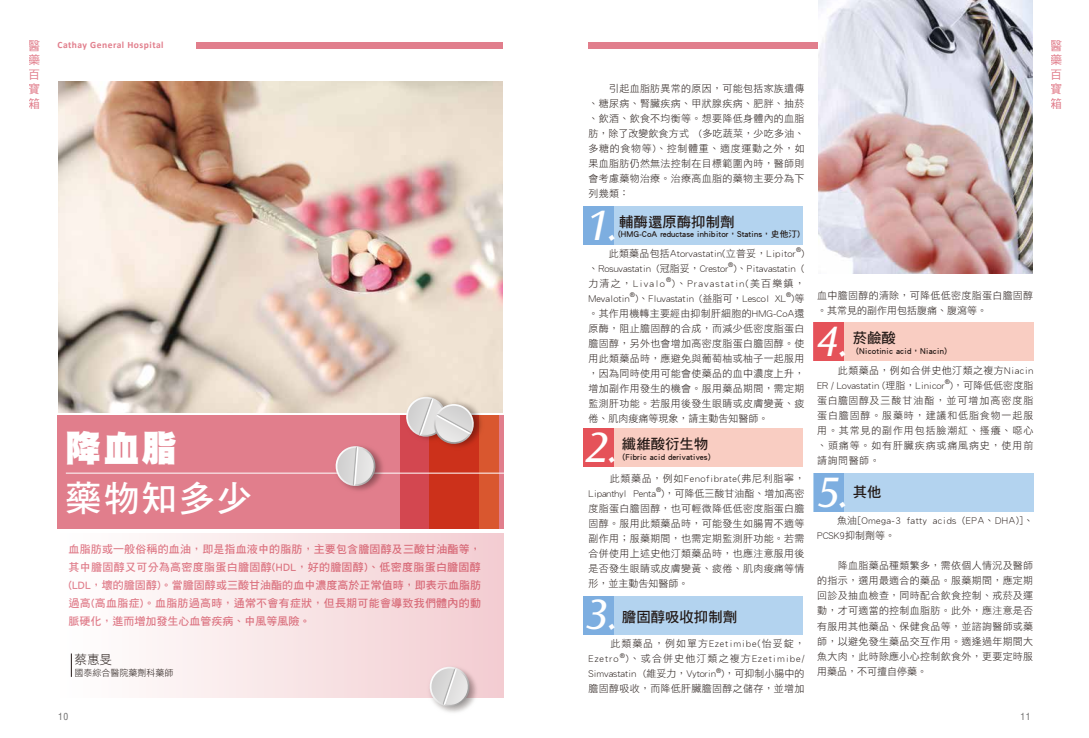
<style>
.page{position:relative;width:1089px;height:738px;background:#fff}
.page>*{position:absolute;margin:0;border:0;box-sizing:border-box;transform-origin:0 0}
.t1{font:44.4px "Ocean Sans MM It 403 475";color:#fff}
.t2{font:36px "DF Hei Std W7";letter-spacing:.05em;color:#fff}
.t3{font:36px "DF Hei Std W12";color:#fff}
.t4{font:14.4px "DF Hei Std W7";color:#221815}
.t5{font:12.7px "DF Hei Std W3";color:#221815}
.t6{font:12px/14.4px "DF Hei Std W5";color:#e17e8c;text-align:justify}
.t7{font:11px/18px "DF Hei Std W7";letter-spacing:.02em;color:#e17e8c;text-align:justify}
.t8{font:10px/15px "DF Hei Std W3";letter-spacing:.03em;color:#221815;text-align:justify}
.t9{font:10px "DF Hei Std W3";color:#221815}
.t10{font:10px/15px "DF Hei Std W3";letter-spacing:.055em;color:#221815}
.t11{font:10px/15px "DF Hei Std W3";letter-spacing:.05em;color:#221815}
.t12{font:10px/15px "DF Hei Std W3";letter-spacing:.065em;color:#221815}
.t13{font:10px/15px "DF Hei Std W3";letter-spacing:.095em;color:#221815}
.t14{font:10px "DF Hei Std W3";letter-spacing:.115em;color:#221815}
.t15{font:700 9.6px "Calibri";letter-spacing:.05em;color:#e17e8c}
.t16{font:condensed 9.6px "Helvetica";color:#727171}
.t17{font:9.1px "DF Hei Std W3";color:#221815}
.t18{font:8.8px "DF Hei Std W7";color:#221815}
.t19{font:5.9px "Polaris";color:#221815}
</style>
<div class="page">
<img style="left:59px;top:81px;width:443px;height:331px">
<div style="left:57px;top:415px;width:446px;height:113px;background:#e17e8c"></div>
<div style="left:400px;top:415px;width:79px;height:113px;background:#d34750"></div>
<svg style="left:430px;top:415px;width:69px;height:113px;background:#d03f23"></svg>
<div style="left:583px;top:206px;width:220px;height:38px;background:#b3d3ef"></div>
<div style="left:583px;top:206px;width:30px;height:38px;background:#7daee0"></div>
<div style="left:196px;top:42px;width:306px;height:6px;background:#e17e8c"></div>
<div style="left:54px;top:533px;width:449px;height:163px;background:linear-gradient(to right,#fff,#f3cdd1)"></div>
<svg style="left:71px;top:653px;width:1px;height:23px"></svg>
<hr style="left:66px;top:472px;width:443px;height:1px;background:#fff">
<div style="left:588px;top:42px;width:306px;height:6px;background:#e17e8c"></div>
<img style="left:818px;top:0;width:214px;height:274px">
<div style="left:583px;top:428px;width:220px;height:38px;background:#f9cdc2"></div>
<div style="left:583px;top:428px;width:30px;height:38px;background:#e55259"></div>
<div style="left:814px;top:322px;width:219px;height:38px;background:#f9cdc2"></div>
<div style="left:814px;top:322px;width:30px;height:38px;background:#e55259"></div>
<div style="left:814px;top:473px;width:219px;height:38px;background:#b3d3ef"></div>
<div style="left:814px;top:473px;width:30px;height:38px;background:#7daee0"></div>
<div style="left:583px;top:595px;width:220px;height:38px;background:#b3d3ef"></div>
<div style="left:583px;top:595px;width:30px;height:38px;background:#7daee0"></div>
<svg style="left:403px;top:391px;width:82px;height:59px;background:#d8ada6"></svg>
<div style="left:332px;top:442px;width:55px;height:52px;background:#e07d8b;border-radius:50%"></div>
<div style="left:335px;top:444px;width:49px;height:47px;background:#d77885;border-radius:50%"></div>
<div style="left:337px;top:446px;width:45px;height:44px;background:#cb707d;border-radius:50%"></div>
<svg style="left:338px;top:447px;width:43px;height:42px"></svg>
<svg style="left:339px;top:448px;width:41px;height:39px"></svg>
<div style="left:341px;top:450px;width:38px;height:36px;background:#ad5e68;border-radius:50%"></div>
<svg style="left:333px;top:446px;width:45px;height:42px"></svg>
<svg style="left:425px;top:663px;width:55px;height:50px"></svg>
<p class="t6" style="left:29px;top:38px;width:13px">醫藥百寶箱</p>
<p class="t6" style="left:1050px;top:38px;width:13px">醫藥百寶箱</p>
<p class="t15" style="left:57px;top:39px;width:108px">Cathay General Hospital</p>
<p class="t8" style="left:588px;top:80px;width:218px">　　引起血脂肪異常的原因，可能包括家族遺傳、糖尿病、腎臟疾病、甲狀腺疾病、肥胖、抽菸、飲酒、飲食不均衡等。想要降低身體內的血脂肪，除了改變飲食方式 (多吃蔬菜，少吃多油、多糖的食物等)、控制體重、適度運動之外，如果血脂肪仍然無法控制在目標範圍內時，醫師則會考慮藥物治療。治療高血脂的藥物主要分為下列幾類：</p>
<h2 class="t3" style="left:66px;top:428px;width:113px">降血脂</h2>
<h2 class="t2" style="left:66px;top:478px;width:189px">藥物知多少</h2>
<p class="t7" style="left:69px;top:539px;width:414px">血脂肪或一般俗稱的血油，即是指血液中的脂肪，主要包含膽固醇及三酸甘油酯等，其中膽固醇又可分為高密度脂蛋白膽固醇(HDL，好的膽固醇)、低密度脂蛋白膽固醇(LDL，壞的膽固醇)。當膽固醇或三酸甘油酯的血中濃度高於正常值時，即表示血脂肪過高(高血脂症)。血脂肪過高時，通常不會有症狀，但長期可能會導致我們體內的動脈硬化，進而增加發生心血管疾病、中風等風險。</p>
<p class="t5" style="left:74px;top:651px;width:39px">蔡惠旻</p>
<p class="t17" style="left:74px;top:667px;width:100px">國泰綜合醫院藥劑科藥師</p>
<h1 class="t1" style="left:586px;top:200px;width:34px">1.</h1>
<h3 class="t4" style="left:619px;top:213px;width:117px">輔酶還原酶抑制劑</h3>
<p class="t18" style="left:618px;top:228px;width:184px">(HMG-CoA reductase inhibitor，Statins，史他汀)</p>
<p class="t8" style="left:588px;top:245px;width:209px">　　此類藥品包括Atorvastatin(立普妥，Lipitor</p>
<p class="t19" style="left:796px;top:245px;width:7px">®</p>
<p class="t8" style="left:801px;top:245px;width:5px">)</p>
<p class="t9" style="left:588px;top:262px;width:141px">、Rosuvastatin (冠脂妥，Crestor</p>
<p class="t19" style="left:728px;top:260px;width:7px">®</p>
<p class="t9" style="left:733px;top:262px;width:73px">)、Pitavastatin (</p>
<p class="t14" style="left:588px;top:277px;width:78px">力清之，Livalo</p>
<p class="t19" style="left:666px;top:275px;width:7px">®</p>
<p class="t14" style="left:672px;top:277px;width:134px">)、Pravastatin(美百樂鎮，</p>
<p class="t9" style="left:588px;top:292px;width:43px">Mevalotin</p>
<p class="t19" style="left:630px;top:290px;width:7px">®</p>
<p class="t9" style="left:635px;top:292px;width:152px">)、Fluvastatin (益脂可，Lescol XL</p>
<p class="t19" style="left:786px;top:290px;width:7px">®</p>
<p class="t8" style="left:588px;top:290px;width:218px;text-indent:203px">)等。其作用機轉主要經由抑制肝細胞的HMG-CoA還原酶，阻止膽固醇的合成，而減少低密度脂蛋白膽固醇，另外也會增加高密度脂蛋白膽固醇。使用此類藥品時，應避免與葡萄柚或柚子一起服用，因為同時使用可能會使藥品的血中濃度上升，增加副作用發生的機會。服用藥品期間，需定期監測肝功能。若服用後發生眼睛或皮膚變黃、疲倦、肌肉痠痛等現象，請主動告知醫師。</p>
<h1 class="t1" style="left:586px;top:422px;width:34px">2.</h1>
<h3 class="t4" style="left:622px;top:435px;width:88px">纖維酸衍生物</h3>
<p class="t18" style="left:622px;top:451px;width:90px">(Fibric acid derivatives)</p>
<p class="t12" style="left:588px;top:470px;width:218px">　　此類藥品，例如Fenofibrate(弗尼利脂寧，<br>Lipanthyl Penta</p>
<p class="t19" style="left:656px;top:485px;width:7px">®</p>
<p class="t8" style="left:588px;top:485px;width:218px;text-indent:73px">)，可降低三酸甘油酯、增加高密度脂蛋白膽固醇，也可輕微降低低密度脂蛋白膽固醇。服用此類藥品時，可能發生如腸胃不適等副作用；服藥期間，也需定期監測肝功能。若需合併使用上述史他汀類藥品時，也應注意服用後是否發生眼睛或皮膚變黃、疲倦、肌肉痠痛等情形，並主動告知醫師。</p>
<h1 class="t1" style="left:586px;top:590px;width:34px">3.</h1>
<h3 class="t4" style="left:622px;top:608px;width:117px">膽固醇吸收抑制劑</h3>
<p class="t13" style="left:588px;top:635px;width:218px">　　此類藥品，例如單方Ezetimibe(怡妥錠，<br>Ezetro</p>
<p class="t19" style="left:619px;top:650px;width:7px">®</p>
<p class="t10" style="left:588px;top:650px;width:218px;text-indent:37px">)、或合併史他汀類之複方Ezetimibe/<br>Simvastatin (維妥力，Vytorin</p>
<p class="t19" style="left:716px;top:665px;width:7px">®</p>
<p class="t8" style="left:588px;top:665px;width:218px;text-align:right">)，可抑制小腸中的<br>膽固醇吸收，而降低肝臟膽固醇之儲存，並增加</p>
<p class="t8" style="left:817px;top:287px;width:218px">血中膽固醇的清除，可降低低密度脂蛋白膽固醇。其常見的副作用包括腹痛、腹瀉等。</p>
<h1 class="t1" style="left:817px;top:317px;width:34px">4.</h1>
<h3 class="t4" style="left:852px;top:330px;width:45px">菸鹼酸</h3>
<p class="t18" style="left:856px;top:346px;width:92px">(Nicotinic acid，Niacin)</p>
<p class="t8" style="left:817px;top:362px;width:218px">　　此類藥品，例如合併史他汀類之複方Niacin<br>ER / Lovastatin (理脂，Linicor</p>
<p class="t19" style="left:944px;top:377px;width:7px">®</p>
<p class="t8" style="left:817px;top:377px;width:218px;text-indent:133px">)，可降低低密度脂蛋白膽固醇及三酸甘油酯，並可增加高密度脂蛋白膽固醇。服藥時，建議和低脂食物一起服用。其常見的副作用包括臉潮紅、搔癢、噁心、頭痛等。如有肝臟疾病或痛風病史，使用前請詢問醫師。</p>
<h1 class="t1" style="left:817px;top:467px;width:34px">5.</h1>
<h3 class="t4" style="left:852px;top:484px;width:30px">其他</h3>
<p class="t11" style="left:817px;top:512px;width:218px">　　魚油[Omega-3 fatty acids (EPA、DHA)]、<br>PCSK9抑制劑等。</p>
<p class="t8" style="left:817px;top:557px;width:218px">　　降血脂藥品種類繁多，需依個人情況及醫師的指示，選用最適合的藥品。服藥期間，應定期回診及抽血檢查，同時配合飲食控制、戒菸及運動，才可適當的控制血脂肪。此外，應注意是否有服用其他藥品、保健食品等，並諮詢醫師或藥師，以避免發生藥品交互作用。適逢過年期間大魚大肉，此時除應小心控制飲食外，更要定時服用藥品，不可擅自停藥。</p>
<p class="t16" style="left:58px;top:709px;width:12px">10</p>
<p class="t16" style="left:1020px;top:709px;width:12px">11</p>
</div>
